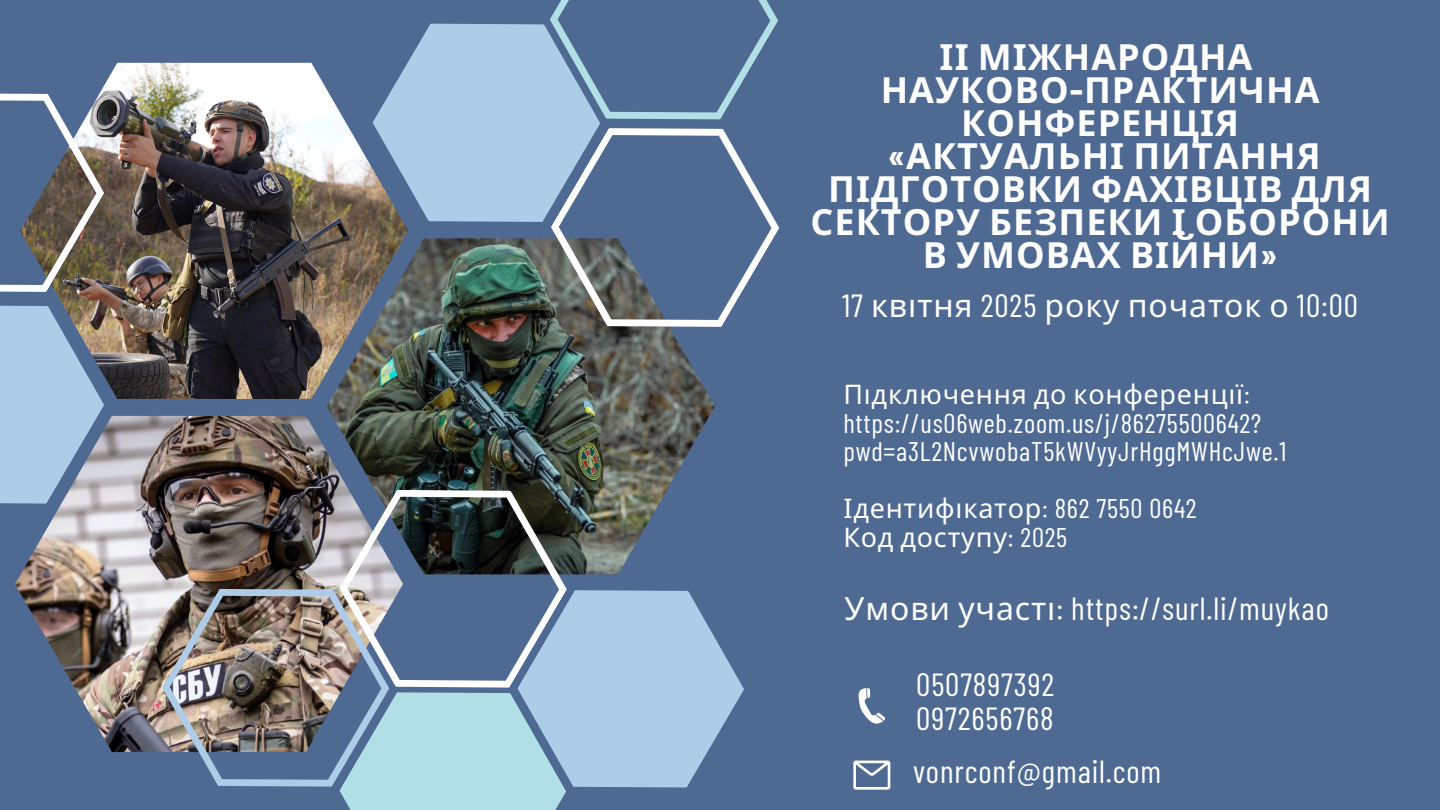
<style>
.page{position:relative;width:1440px;height:810px;background:#4f6a92}
.page>*{position:absolute;margin:0;border:0;box-sizing:border-box;transform-origin:0 0}
.t1{font:700 36px/33px "Noto Sans";letter-spacing:.03em;color:#fff;text-align:center}
.t2{font:32px/33.8px "Barlow Condensed";letter-spacing:.03em;color:#fff}
.t3{font:32px "Noto Sans";letter-spacing:.03em;color:#fff}
.t4{font:27px/28.5px "Barlow Condensed";letter-spacing:.03em;color:#fff}
.t5{font:27px "Noto Sans";letter-spacing:.03em;color:#fff}
.s1{font-family:"Barlow";font-stretch:semi-condensed}
.s2{font-family:"Barlow Condensed"}
.s3{font-family:"Noto Sans"}
</style>
<div class="page">
<img style="left:15px;top:416px;width:306px;height:336px">
<img style="left:133px;top:63px;width:211px;height:336px">
<img style="left:327px;top:238px;width:388px;height:303px">
<div style="left:418px;top:737px;width:71px;height:73px;background:#b2dfe5"></div>
<svg style="left:489px;top:541px;width:255px;height:269px;fill:#aecce7"></svg>
<img style="left:311px;top:441px;width:285px;height:296px">
<img style="left:133px;top:540px;width:285px;height:270px">
<svg style="left:344px;top:23px;width:178px;height:248px;fill:#aecce7"></svg>
<svg style="left:521px;top:0;width:257px;height:169px"></svg>
<svg style="left:522px;top:79px;width:257px;height:297px"></svg>
<img style="left:0;top:62px;width:133px;height:491px">
<svg style="left:859px;top:688px;width:26px;height:36px"></svg>
<svg style="left:853px;top:761px;width:37px;height:29px"></svg>
<p class="t1" style="left:881px;top:40px;width:440px">ІІ МІЖНАРОДНА<br>НАУКОВО<span class="s1">-</span>ПРАКТИЧНА<br>КОНФЕРЕНЦІЯ</p>
<p class="t1" style="left:811px;top:139px;width:581px"><span class="s1">«</span>АКТУАЛЬНІ ПИТАННЯ<br>ПІДГОТОВКИ ФАХІВЦІВ ДЛЯ<br>СЕКТОРУ БЕЗПЕКИ І ОБОРОНИ<br>В УМОВАХ ВІЙНИ<span class="s1">»</span></p>
<p class="t3" style="left:842px;top:283px;width:517px"><span class="s2">17</span> квітня <span class="s2">2025</span> року початок о <span class="s2">10:00</span></p>
<p class="t4" style="left:843px;top:379px;width:444px"><span class="s3">Підключення до конференції</span>: https://us06web.zoom.us/j/86275500642? pwd=a3L2NcvwobaT5kWVyyJrHggMWHcJwe.1</p>
<p class="t5" style="left:843px;top:489px;width:355px">Ідентифі катор<span class="s2">: 862 7550 0642</span></p>
<p class="t5" style="left:843px;top:518px;width:225px">Код доступу<span class="s2">: 2025</span></p>
<h2 class="t2" style="left:845px;top:590px;width:486px"><span class="s3">Умови участі</span> : https://surl.li/muykao</h2>
<p class="t2" style="left:916px;top:666px;width:140px">0507897392<br>0972656768</p>
<p class="t2" style="left:913px;top:753px;width:250px">vonrconf@gmail.com</p>
</div>
